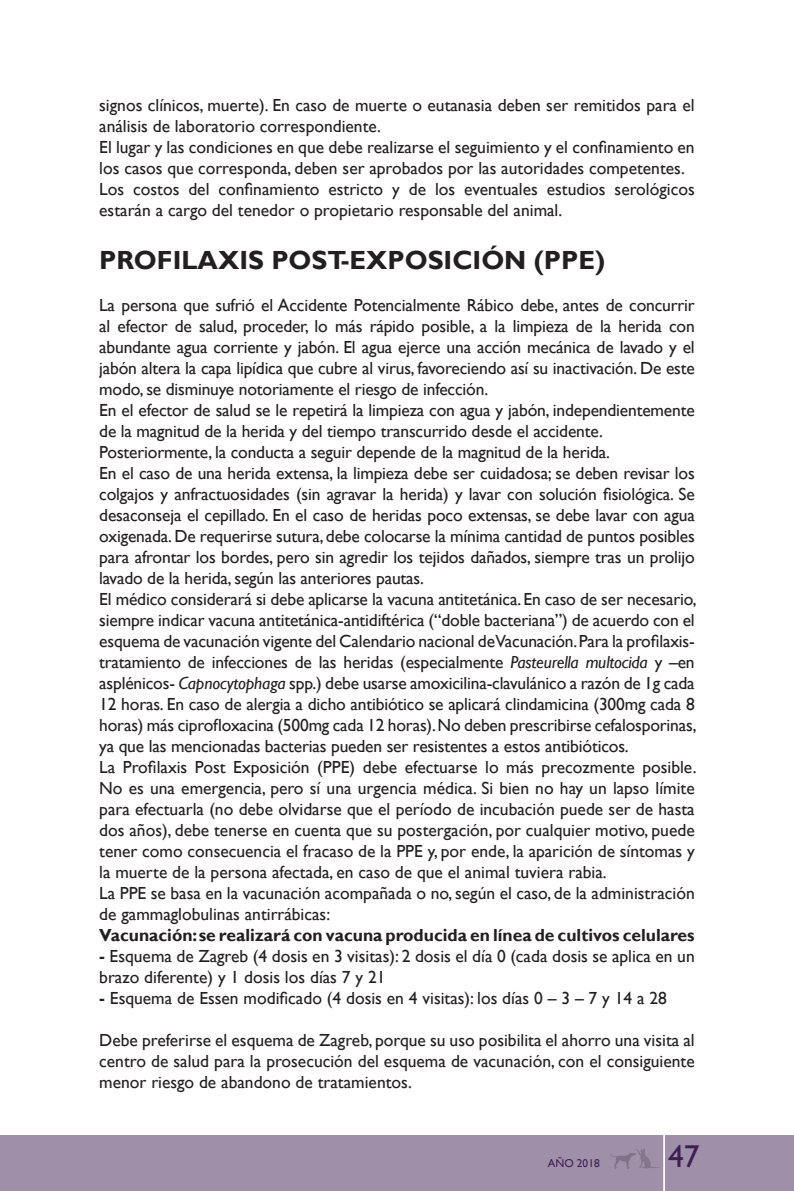
<style>
.page{position:relative;width:794px;height:1191px;background:#fff}
.page>*{position:absolute;margin:0;border:0;box-sizing:border-box;transform-origin:0 0}
.t1{font:31.5px "Gill Sans";color:#3f1e53}
.Normal__Web{font:700 26.25px "Gill Sans";color:#231f20}
.Encabezado{font:17.5px/21px "Gill Sans";color:#231f20}
.Encabezado-2{font:700 17.5px "Gill Sans";color:#231f20}
.t2{font:11.38px "Gill Sans";color:#3f1e53}
.s1{font-style:italic}
.s2{font-weight:700}
</style>
<div class="page">
<div style="left:0;top:1135px;width:794px;height:56px;background:#9f8fa9"></div>
<svg style="left:635px;top:1148px;width:24px;height:20px"></svg>
<img style="left:610px;top:1153px;width:25px;height:15px">
<hr style="left:663px;top:1132px;width:2px;height:59px;background:#fff">
<p class="Encabezado" style="left:99px;top:95px;width:597px">signos clínicos, muerte). En caso de muerte o eutanasia deben ser remitidos para el análisis de laboratorio correspondiente.</p>
<p class="Encabezado" style="left:99px;top:137px;width:597px">El lugar y las condiciones en que debe realizarse el seguimiento y el confinamiento en los casos que corresponda, deben ser aprobados por las autoridades competentes.</p>
<p class="Encabezado" style="left:99px;top:179px;width:597px">Los costos del confinamiento estricto y de los eventuales estudios serológicos estarán a cargo del tenedor o propietario responsable del animal.</p>
<p class="Normal__Web" style="left:99px;top:244px;width:507px">PROFILAXIS POST-EXPOSICIÓN (PPE)</p>
<p class="Encabezado" style="left:99px;top:295px;width:597px;text-align:justify">La persona que sufrió el Accidente Potencialmente Rábico debe, antes de concurrir al efector de salud, proceder, lo más rápido posible, a la limpieza de la herida con abundante agua corriente y jabón. El agua ejerce una acción mecánica de lavado y el jabón altera la capa lipídica que cubre al virus, favoreciendo así su inactivación. De este modo, se disminuye notoriamente el riesgo de infección.</p>
<p class="Encabezado" style="left:99px;top:400px;width:597px">En el efector de salud se le repetirá la limpieza con agua y jabón, independientemente de la magnitud de la herida y del tiempo transcurrido desde el accidente.</p>
<p class="Encabezado" style="left:99px;top:442px;width:512px">Posteriormente, la conducta a seguir depende de la magnitud de la herida.</p>
<p class="Encabezado" style="left:99px;top:463px;width:597px;text-align:justify">En el caso de una herida extensa, la limpieza debe ser cuidadosa; se deben revisar los colgajos y anfractuosidades (sin agravar la herida) y lavar con solución fisiológica. Se desaconseja el cepillado. En el caso de heridas poco extensas, se debe lavar con agua oxigenada. De requerirse sutura, debe colocarse la mínima cantidad de puntos posibles para afrontar los bordes, pero sin agredir los tejidos dañados, siempre tras un prolijo lavado de la herida, según las anteriores pautas.</p>
<p class="Encabezado" style="left:99px;top:589px;width:599px;text-align:justify">El médico considerará si debe aplicarse la vacuna antitetánica. En caso de ser necesario, siempre indicar vacuna antitetánica-antidiftérica (“doble bacteriana”) de acuerdo con el esquema de vacunación vigente del Calendario nacional de Vacunación. Para la profilaxis&shy;tratamiento de infecciones de las heridas (especialmente <span class="s1">Pasteurella multocida</span> y –en asplénicos- <span class="s1">Capnocytophaga</span> spp.) debe usarse amoxicilina-clavulánico a razón de 1g cada 12 horas. En caso de alergia a dicho antibiótico se aplicará clindamicina (300mg cada 8 horas) más ciprofloxacina (500mg cada 12 horas). No deben prescribirse cefalosporinas, ya que las mencionadas bacterias pueden ser resistentes a estos antibióticos.</p>
<p class="Encabezado" style="left:99px;top:757px;width:599px;text-align:justify">La Profilaxis Post Exposición (PPE) debe efectuarse lo más precozmente posible.<br>No es una emergencia, pero sí una urgencia médica. Si bien no hay un lapso límite para efectuarla (no debe olvidarse que el período de incubación puede ser de hasta dos años), debe tenerse en cuenta que su postergación, por cualquier motivo, puede tener como consecuencia el fracaso de la PPE y, por ende, la aparición de síntomas y la muerte de la persona afectada, en caso de que el animal tuviera rabia.</p>
<p class="Encabezado" style="left:99px;top:883px;width:597px">La PPE se basa en la vacunación acompañada o no, según el caso, de la administración de gammaglobulinas antirrábicas:</p>
<p class="Encabezado-2" style="left:99px;top:924px;width:597px">Vacunación: se realizará con vacuna producida en línea de cultivos celulares</p>
<p class="Encabezado" style="left:99px;top:946px;width:597px"><span class="s2">-</span> Esquema de Zagreb (4 dosis en 3 visitas): 2 dosis el día 0 (cada dosis se aplica en un brazo diferente) y 1 dosis los días 7 y 21</p>
<p class="Encabezado" style="left:99px;top:988px;width:569px"><span class="s2">-</span> Esquema de Essen modificado (4 dosis en 4 visitas): los días 0 – 3 – 7 y 14 a 28</p>
<p class="Encabezado" style="left:99px;top:1030px;width:597px;text-align:justify">Debe preferirse el esquema de Zagreb, porque su uso posibilita el ahorro una visita al centro de salud para la prosecución del esquema de vacunación, con el consiguiente menor riesgo de abandono de tratamientos.</p>
<p class="t2" style="left:548px;top:1156px;width:53px">AÑO 2018</p>
<h1 class="t1" style="left:668px;top:1138px;width:33px">47</h1>
</div>
